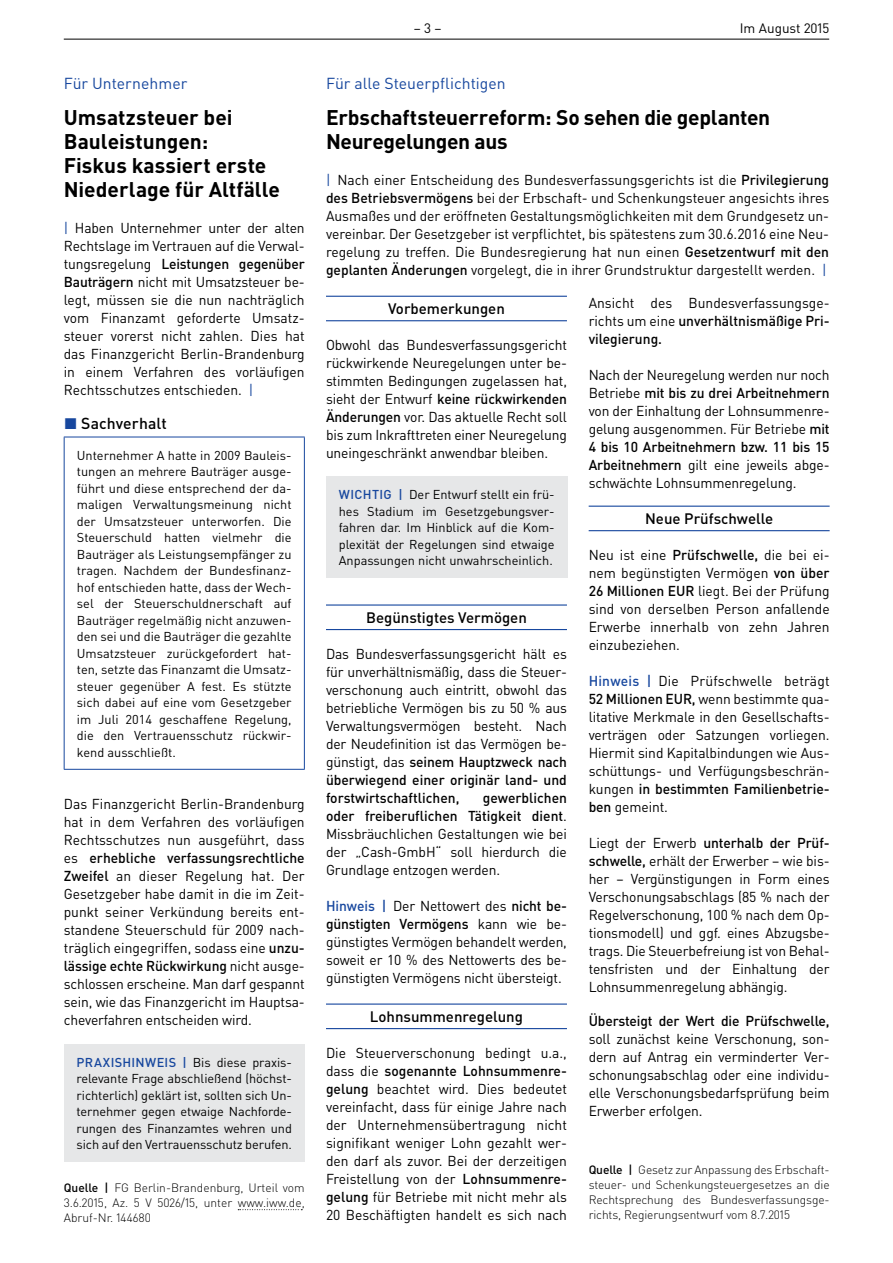
<style>
.page{position:relative;width:893px;height:1263px;background:#fff}
.page>*{position:absolute;margin:0;border:0;box-sizing:border-box;transform-origin:0 0}
.t1{font:700 21px/24px "DIN Pro";letter-spacing:-.005em;color:#000}
.t2{font:15.75px "DIN Pro";color:#17479e}
.t3{font:500 15.75px "DIN Pro";letter-spacing:.005em;color:#000}
.t4{font:500 15px "DIN Pro";color:#000}
.t5{font:14.25px/18px "DIN Pro";letter-spacing:-.01em;color:#000;text-align:justify}
.t6{font:500 14.25px "DIN Pro";letter-spacing:-.01em;color:#000}
.t7{font:13.5px "DIN Pro";color:#000}
.t8{font:12.75px/16.5px "DIN Pro";color:#000;text-align:justify}
.t9{font:300 12px/15px "DIN Pro";letter-spacing:-.01em;color:#000;text-align:justify}
.s1{color:#17479e}
.s2{font-weight:500}
.s3{font-weight:500;color:#17479e}
</style>
<div class="page">
<hr style="left:64px;top:39px;width:765px;height:1px;background:#000">
<svg style="left:238px;top:1209px;width:64px;height:1px"></svg>
<hr style="left:64px;top:437px;width:241px;height:1px;background:#17479e">
<hr style="left:64px;top:437px;width:1px;height:332px;background:#17479e">
<hr style="left:304px;top:437px;width:1px;height:332px;background:#17479e">
<hr style="left:64px;top:769px;width:241px;height:1px;background:#17479e">
<div style="left:64px;top:1044px;width:241px;height:118px;background:#e6e7e8"></div>
<hr style="left:326px;top:296px;width:241px;height:1px;background:#17479e">
<hr style="left:326px;top:320px;width:241px;height:1px;background:#17479e">
<hr style="left:326px;top:604px;width:241px;height:2px;background:#17479e">
<hr style="left:326px;top:629px;width:241px;height:1px;background:#17479e">
<hr style="left:326px;top:1003px;width:241px;height:2px;background:#17479e">
<hr style="left:326px;top:1028px;width:241px;height:1px;background:#17479e">
<div style="left:326px;top:477px;width:241px;height:101px;background:#e6e7e8"></div>
<hr style="left:589px;top:506px;width:241px;height:1px;background:#17479e">
<hr style="left:589px;top:530px;width:241px;height:1px;background:#17479e">
<p class="t2" style="left:64px;top:72px;width:125px">Für Unternehmer</p>
<h1 class="t1" style="left:64px;top:105px;width:218px">Umsatzsteuer bei<br>Bauleistungen:<br>Fiskus kassiert erste<br>Niederlage für Altfälle</h1>
<p class="t5" style="left:64px;top:219px;width:242px"><span class="s1">|</span> Haben Unternehmer unter der alten Rechtslage im Vertrauen auf die Verwal&shy;tungsregelung <span class="s2">Leistungen gegenüber Bauträgern</span> nicht mit Umsatzsteuer be&shy;legt, müssen sie die nun nachträglich vom Finanzamt geforderte Umsatz&shy;steuer vorerst nicht zahlen. Dies hat das Finanzgericht Berlin-Brandenburg in einem Verfahren des vorläufigen Rechtsschutzes entschieden. <span class="s1">|</span></p>
<p class="t3" style="left:64px;top:412px;width:104px"><span class="s1">◼</span> Sachverhalt</p>
<p class="t8" style="left:77px;top:446px;width:216px">Unternehmer A hatte in 2009 Bauleis&shy;tungen an mehrere Bauträger ausge&shy;führt und diese entsprechend der da&shy;maligen Verwaltungsmeinung nicht der Umsatzsteuer unterworfen. Die Steuerschuld hatten vielmehr die Bauträger als Leistungsempfänger zu tragen. Nachdem der Bundesfinanz&shy;hof entschieden hatte, dass der Wech&shy;sel der Steuerschuldnerschaft auf Bauträger regelmäßig nicht anzuwen&shy;den sei und die Bauträger die gezahlte Umsatzsteuer zurückgefordert hat&shy;ten, setzte das Finanzamt die Umsatz&shy;steuer gegenüber A fest. Es stützte sich dabei auf eine vom Gesetzgeber im Juli 2014 geschaffene Regelung, die den Vertrauensschutz rückwir&shy;kend ausschließt.</p>
<p class="t5" style="left:64px;top:795px;width:242px">Das Finanzgericht Berlin-Brandenburg hat in dem Verfahren des vorläufigen Rechtsschutzes nun ausgeführt, dass es <span class="s2">erhebliche verfassungsrechtliche Zweifel</span> an dieser Regelung hat. Der Gesetzgeber habe damit in die im Zeit&shy;punkt seiner Verkündung bereits ent&shy;standene Steuerschuld für 2009 nach&shy;träglich eingegriffen, sodass eine <span class="s2">unzu&shy;lässige echte Rückwirkung</span> nicht ausge&shy;schlossen erscheine. Man darf gespannt sein, wie das Finanzgericht im Hauptsa&shy;cheverfahren entscheiden wird.</p>
<p class="t8" style="left:77px;top:1053px;width:217px"><span class="s3">PRAXISHINWEIS |</span> Bis diese praxis&shy;relevante Frage abschließend (höchst&shy;richterlich) geklärt ist, sollten sich Un&shy;ternehmer gegen etwaige Nachforde&shy;rungen des Finanzamtes wehren und sich auf den Vertrauensschutz berufen.</p>
<p class="t9" style="left:64px;top:1179px;width:242px"><span class="s2">Quelle |</span> FG Berlin-Brandenburg, Urteil vom 3.6.2015, Az. 5 V 5026/15, unter www.iww.de, Abruf-Nr. 144680</p>
<p class="t7" style="left:414px;top:19px;width:29px">– 3 –</p>
<p class="t7" style="left:740px;top:19px;width:91px">Im August 2015</p>
<p class="t2" style="left:326px;top:73px;width:181px">Für alle Steuerpflichtigen</p>
<h1 class="t1" style="left:326px;top:105px;width:446px">Erbschaftsteuerreform: So sehen die geplanten<br>Neuregelungen aus</h1>
<p class="t5" style="left:326px;top:171px;width:505px"><span class="s1">|</span> Nach einer Entscheidung des Bundesverfassungsgerichts ist die <span class="s2">Privilegierung des Betriebsvermögens</span> bei der Erbschaft- und Schenkungsteuer angesichts ihres Ausmaßes und der eröffneten Gestaltungsmöglichkeiten mit dem Grundgesetz un&shy;vereinbar. Der Gesetzgeber ist verpflichtet, bis spätestens zum 30.6.2016 eine Neu&shy;regelung zu treffen. Die Bundesregierung hat nun einen <span class="s2">Gesetzentwurf mit den geplanten Änderungen</span> vorgelegt, die in ihrer Grundstruktur dargestellt werden. <span class="s1">|</span></p>
<p class="t4" style="left:388px;top:298px;width:118px">Vorbemerkungen</p>
<p class="t5" style="left:326px;top:335px;width:242px">Obwohl das Bundesverfassungsgericht rückwirkende Neuregelungen unter be&shy;stimmten Bedingungen zugelassen hat, sieht der Entwurf <span class="s2">keine rückwirkenden Änderungen</span> vor. Das aktuelle Recht soll bis zum Inkrafttreten einer Neuregelung uneingeschränkt anwendbar bleiben.</p>
<p class="t8" style="left:339px;top:486px;width:217px"><span class="s3">WICHTIG |</span> Der Entwurf stellt ein frü&shy;hes Stadium im Gesetzgebungsver&shy;fahren dar. Im Hinblick auf die Kom&shy;plexität der Regelungen sind etwaige Anpassungen nicht unwahrscheinlich.</p>
<p class="t5" style="left:589px;top:293px;width:242px">Ansicht des Bundesverfassungsge&shy;richts um eine <span class="s2">unverhältnismäßige Pri&shy;vilegierung.</span></p>
<p class="t5" style="left:589px;top:365px;width:242px">Nach der Neuregelung werden nur noch Betriebe <span class="s2">mit bis zu drei Arbeitnehmern </span>von der Einhaltung der Lohnsummenre&shy;gelung ausgenommen. Für Betriebe <span class="s2">mit 4 bis 10 Arbeitnehmern bzw. 11 bis 15<br>Arbeitnehmern</span> gilt eine jeweils abge&shy;schwächte Lohnsummenregelung.</p>
<p class="t4" style="left:645px;top:508px;width:129px">Neue Prüfschwelle</p>
<p class="t5" style="left:589px;top:545px;width:242px">Neu ist eine <span class="s2">Prüfschwelle,</span> die bei ei&shy;nem begünstigten Vermögen <span class="s2">von über 26 Millionen EUR</span> liegt. Bei der Prüfung sind von derselben Person anfallende Erwerbe innerhalb von zehn Jahren einzubeziehen.</p>
<p class="t5" style="left:589px;top:671px;width:242px"><span class="s3">Hinweis |</span> Die Prüfschwelle beträgt <span class="s2">52 Millionen EUR,</span> wenn bestimmte qua&shy;litative Merkmale in den Gesellschafts&shy;verträgen oder Satzungen vorliegen.<br>Hiermit sind Kapitalbindungen wie Aus&shy;schüttungs- und Verfügungsbeschrän&shy;kungen <span class="s2">in bestimmten Familienbetrie&shy;ben</span> gemeint.</p>
<p class="t5" style="left:589px;top:833px;width:242px">Liegt der Erwerb <span class="s2">unterhalb der Prüf&shy;schwelle,</span> erhält der Erwerber – wie bis&shy;her – Vergünstigungen in Form eines Verschonungsabschlags (85 % nach der Regelverschonung, 100 % nach dem Op&shy;tionsmodell) und ggf. eines Abzugsbe&shy;trags. Die Steuerbefreiung ist von Behal&shy;tensfristen und der Einhaltung der Lohnsummenregelung abhängig.</p>
<p class="t6" style="left:589px;top:1011px;width:242px">Übersteigt der Wert die Prüfschwelle,</p>
<p class="t5" style="left:589px;top:1029px;width:242px">soll zunächst keine Verschonung, son&shy;dern auf Antrag ein verminderter Ver&shy;schonungsabschlag oder eine individu&shy;elle Verschonungsbedarfsprüfung beim Erwerber erfolgen.</p>
<p class="t4" style="left:366px;top:607px;width:162px">Begünstigtes Vermögen</p>
<p class="t5" style="left:326px;top:644px;width:242px">Das Bundesverfassungsgericht hält es für unverhältnismäßig, dass die Steuer&shy;verschonung auch eintritt, obwohl das betriebliche Vermögen bis zu 50 % aus Verwaltungsvermögen besteht. Nach der Neudefinition ist das Vermögen be&shy;günstigt, das <span class="s2">seinem Hauptzweck nach überwiegend einer originär land- und forstwirtschaftlichen,</span></p>
<p class="t5" style="left:326px;top:788px;width:242px;text-indent:157px"><span class="s2">gewerblichen oder freiberuflichen Tätigkeit dient</span>.<br>Missbräuchlichen Gestaltungen wie bei der „Cash-GmbH“ soll hierdurch die Grundlage entzogen werden.</p>
<p class="t5" style="left:326px;top:896px;width:242px"><span class="s3">Hinweis |</span> Der Nettowert des <span class="s2">nicht be&shy;günstigten Vermögens</span> kann wie be&shy;günstigtes Vermögen behandelt werden, soweit er 10 % des Nettowerts des be&shy;günstigten Vermögens nicht übersteigt.</p>
<p class="t4" style="left:370px;top:1006px;width:155px">Lohnsummenregelung</p>
<p class="t5" style="left:326px;top:1043px;width:242px">Die Steuerverschonung bedingt u.a., dass die <span class="s2">sogenannte Lohnsummenre&shy;gelung</span> beachtet wird. Dies bedeutet vereinfacht, dass für einige Jahre nach der Unternehmensübertragung nicht signifikant weniger Lohn gezahlt wer&shy;den darf als zuvor. Bei der derzeitigen Freistellung von der <span class="s2">Lohnsummenre&shy;gelung</span> für Betriebe mit nicht mehr als 20 Beschäftigten handelt es sich nach</p>
<p class="t9" style="left:589px;top:1161px;width:242px"><span class="s2">Quelle |</span> Gesetz zur Anpassung des Erbschaft&shy;steuer- und Schenkungsteuergesetzes an die Rechtsprechung des Bundesverfassungsge&shy;richts, Regierungsentwurf vom 8.7.2015</p>
</div>
